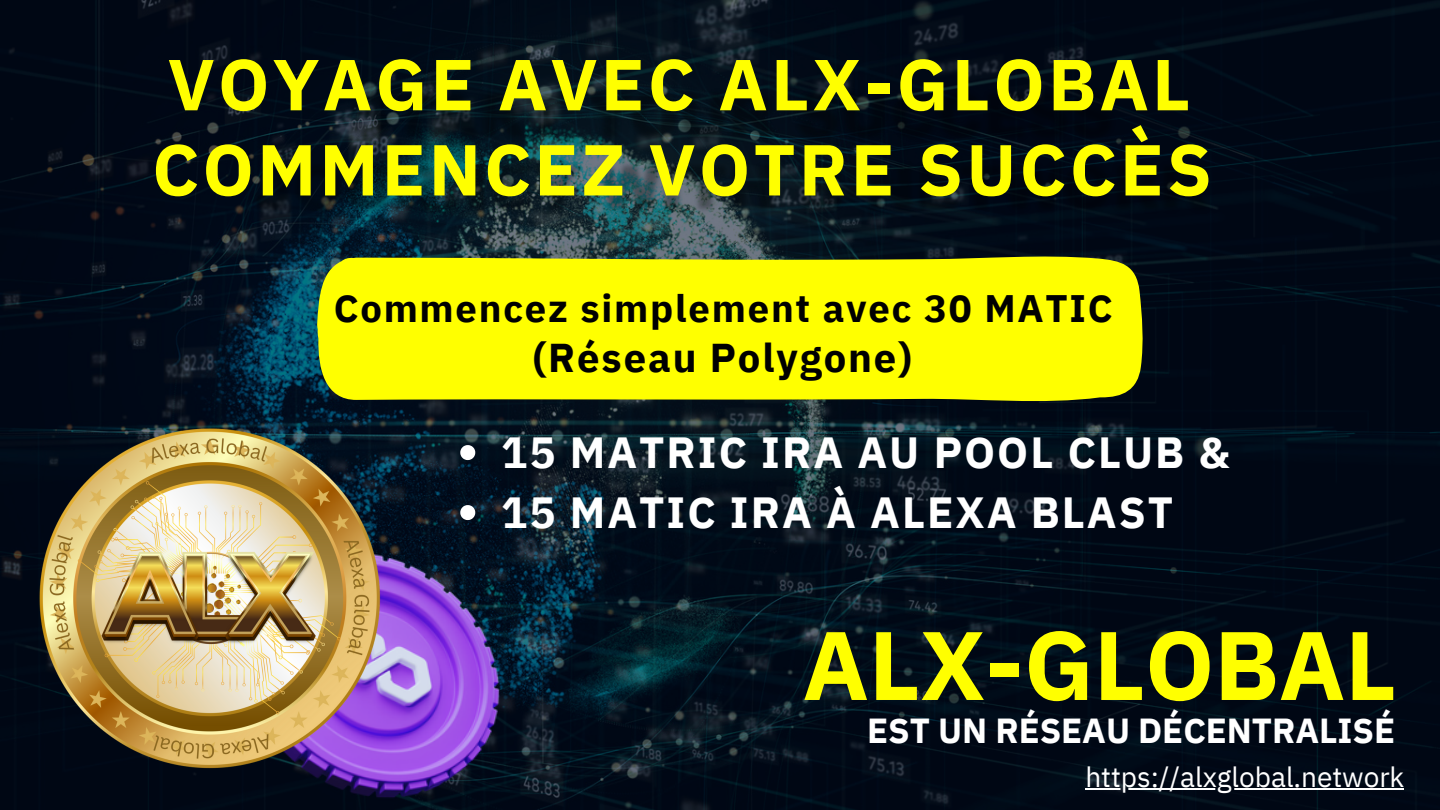
<style>
.page{position:relative;width:1440px;height:810px;background:#fff}
.page>*{position:absolute;margin:0;border:0;box-sizing:border-box;transform-origin:0 0}
.t1{font:700 97.2px "IBM Plex Sans";color:#ff0}
.t2{font:700 72px "IBM Plex Sans";letter-spacing:.045em;color:#ff0}
.t3{font:700 43.6px "IBM Plex Sans";letter-spacing:.045em;color:#fff}
.t4{font:700 40.2px "IBM Plex Sans";letter-spacing:.045em;color:#000}
.t5{font:700 38.2px "IBM Plex Sans";letter-spacing:.045em;color:#000}
.t6{font:700 34.8px "IBM Plex Sans";color:#fff}
.t7{font:28px "IBM Plex Sans";color:#fff}
</style>
<div class="page">
<img style="left:0;top:0;width:1440px;height:810px">
<img style="left:210px;top:74px;width:1042px;height:194px">
<svg style="left:317px;top:254px;width:827px;height:151px;background:#eced03"></svg>
<img style="left:422px;top:546px;width:79px;height:258px">
<img style="left:0;top:386px;width:422px;height:424px">
<svg style="left:460px;top:445px;width:15px;height:15px"></svg>
<svg style="left:460px;top:505px;width:15px;height:15px"></svg>
<hr style="left:1085px;top:788px;width:319px;height:2px;background:#fff">
<p class="t2" style="left:168px;top:37px;width:1024px">VOYAGE AVEC ALX-GLOBAL</p>
<p class="t2" style="left:152px;top:122px;width:1061px">COMMENCEZ VOTRE SUCCÈS</p>
<p class="t5" style="left:334px;top:283px;width:781px">Commencez simplement avec 30 MATIC</p>
<p class="t4" style="left:533px;top:331px;width:381px">(Réseau Polygone)</p>
<p class="t3" style="left:501px;top:423px;width:730px">15 MATRIC IRA AU POOL CLUB &amp;</p>
<p class="t3" style="left:501px;top:483px;width:673px">15 MATIC IRA À ALEXA BLAST</p>
<p class="t1" style="left:802px;top:600px;width:596px">ALX-GLOBAL</p>
<p class="t6" style="left:867px;top:707px;width:529px">EST UN RÉSEAU DÉCENTRALISÉ</p>
<p class="t7" style="left:1085px;top:758px;width:320px">https://alxglobal.network</p>
</div>
